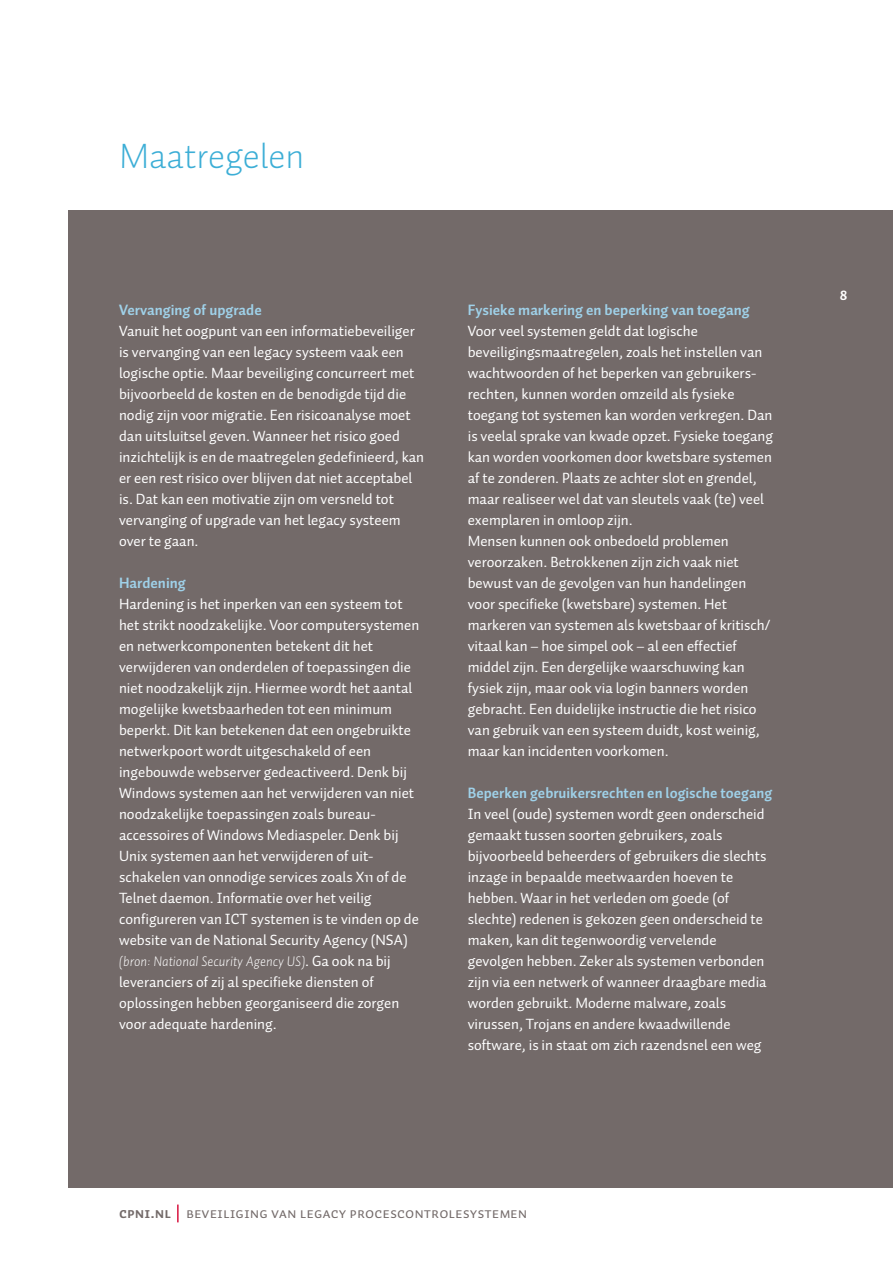
<style>
.page{position:relative;width:893px;height:1263px;background:#fff}
.page>*{position:absolute;margin:0;border:0;box-sizing:border-box;transform-origin:0 0}
.t1{font:300 36px "Auto 1";color:#3caed6}
.t2{font:15px/21px "Auto 1";color:#fff}
.t3{font:700 15px "Auto 1";color:#9fd1e9}
.t4{font:15px "Auto 1 Regular Sm Cp";color:#736a69}
.t5{font:700 15px "Auto 1";color:#fff}
.t6{font:italic 300 14.25px "Auto 1";color:#fff}
.s1{font-weight:400;font-style:normal;font-size:15px}
.s2{font-family:"Auto 1 Bold Sm Cp"}
</style>
<div class="page">
<svg style="left:177px;top:1204px;width:2px;height:18px"></svg>
<div style="left:68px;top:211px;width:825px;height:977px;background:#736a69"></div>
<h1 class="t1" style="left:119px;top:134px;width:187px">Maatregelen</h1>
<p class="t3" style="left:119px;top:300px;width:144px">Vervanging of upgrade</p>
<p class="t2" style="left:119px;top:320px;width:307px">Vanuit het oogpunt van een informatiebeveiliger is vervanging van een legacy systeem vaak een logische optie. Maar beveiliging concurreert met bijvoorbeeld de kosten en de benodigde tijd die nodig zijn voor migratie. Een risicoanalyse moet dan uitsluitsel geven. Wanneer het risico goed inzichtelijk is en de maatregelen gedefinieerd, kan er een rest risico over blijven dat niet acceptabel is. Dat kan een motivatie zijn om versneld tot vervanging of upgrade van het legacy systeem over te gaan.</p>
<p class="t3" style="left:119px;top:573px;width:68px">Hardening</p>
<p class="t2" style="left:119px;top:593px;width:302px">Hardening is het inperken van een systeem tot het strikt noodzakelijke. Voor computersystemen en netwerkcomponenten betekent dit het verwijderen van onderdelen of toepassingen die niet noodzakelijk zijn. Hiermee wordt het aantal mogelijke kwetsbaarheden tot een minimum beperkt. Dit kan betekenen dat een ongebruikte netwerkpoort wordt uitgeschakeld of een ingebouwde webserver gedeactiveerd. Denk bij Windows systemen aan het verwijderen van niet noodzakelijke toepassingen zoals bureau&shy;accessoires of Windows Mediaspeler. Denk bij Unix systemen aan het verwijderen of uit&shy;schakelen van onnodige services zoals X11 of de Telnet daemon. Informatie over het veilig configureren van ICT systemen is te vinden op de website van de National Security Agency (NSA)</p>
<p class="t6" style="left:119px;top:953px;width:273px">(bron: National Security Agency US)<span class="s1">. Ga ook na bij</span></p>
<p class="t2" style="left:119px;top:971px;width:282px">leveranciers of zij al specifieke diensten of oplossingen hebben georganiseerd die zorgen voor adequate hardening.</p>
<p class="t3" style="left:468px;top:300px;width:283px">Fysieke markering en beperking van toegang</p>
<p class="t2" style="left:468px;top:320px;width:307px">Voor veel systemen geldt dat logische beveiligingsmaatregelen, zoals het instellen van wachtwoorden of het beperken van gebruikers&shy;rechten, kunnen worden omzeild als fysieke toegang tot systemen kan worden verkregen. Dan is veelal sprake van kwade opzet. Fysieke toegang kan worden voorkomen door kwetsbare systemen af te zonderen. Plaats ze achter slot en grendel, maar realiseer wel dat van sleutels vaak (te) veel exemplaren in omloop zijn.<br>Mensen kunnen ook onbedoeld problemen veroorzaken. Betrokkenen zijn zich vaak niet bewust van de gevolgen van hun handelingen voor specifieke (kwetsbare) systemen. Het markeren van systemen als kwetsbaar of kritisch/ vitaal kan – hoe simpel ook – al een effectief middel zijn. Een dergelijke waarschuwing kan fysiek zijn, maar ook via login banners worden gebracht. Een duidelijke instructie die het risico van gebruik van een systeem duidt, kost weinig, maar kan incidenten voorkomen.</p>
<p class="t3" style="left:468px;top:783px;width:306px">Beperken gebruikersrechten en logische toegang</p>
<p class="t2" style="left:468px;top:803px;width:300px">In veel (oude) systemen wordt geen onderscheid gemaakt tussen soorten gebruikers, zoals bijvoorbeeld beheerders of gebruikers die slechts inzage in bepaalde meetwaarden hoeven te hebben. Waar in het verleden om goede (of slechte) redenen is gekozen geen onderscheid te maken, kan dit tegenwoordig vervelende gevolgen hebben. Zeker als systemen verbonden zijn via een netwerk of wanneer draagbare media worden gebruikt. Moderne malware, zoals virussen, Trojans en andere kwaadwillende software, is in staat om zich razendsnel een weg</p>
<p class="t4" style="left:119px;top:1206px;width:410px"><span class="s2">CPNI.NL</span> beveiliging van legacy procescontrolesystemen</p>
<p class="t5" style="left:840px;top:285px;width:9px">8</p>
</div>
